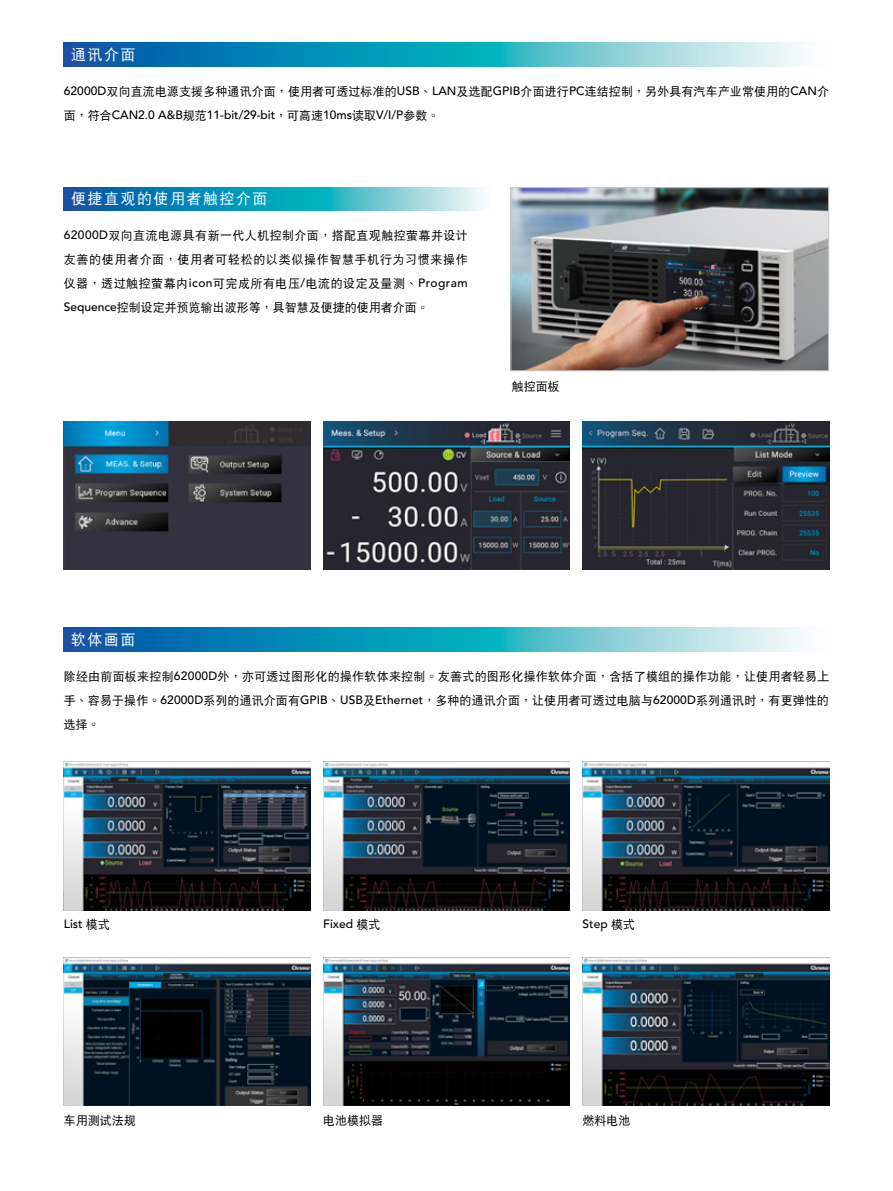
<style>
.page{position:relative;width:893px;height:1191px;background:#fff}
.page>*{position:absolute;margin:0;border:0;box-sizing:border-box;transform-origin:0 0}
.t1{font:15px "DF Hei W5 GB5";letter-spacing:.1em;color:#fff}
.t2{font:12px/24px "DF Hei W5 GB5";letter-spacing:.01em;color:#000;text-align:justify}
.t3{font:500 12px "Avenir";color:#000}
.s1{font-family:"Avenir";font-weight:500}
.s2{font-family:"DF Hei W5 GB5";font-weight:400}
</style>
<div class="page">
<svg style="left:64px;top:187px;width:419px;height:23px;background:#37a3c2"></svg>
<svg style="left:64px;top:43px;width:739px;height:24px;background:#41a7c5"></svg>
<svg style="left:64px;top:627px;width:739px;height:24px;background:#41a7c5"></svg>
<img style="left:512px;top:189px;width:315px;height:180px">
<div style="left:510px;top:187px;width:319px;height:184px;border:1px solid #c9caca"></div>
<img style="left:64px;top:421px;width:246px;height:149px">
<img style="left:323px;top:421px;width:247px;height:149px">
<img style="left:583px;top:421px;width:246px;height:149px">
<img style="left:64px;top:761px;width:246px;height:149px">
<img style="left:64px;top:957px;width:246px;height:149px">
<img style="left:323px;top:761px;width:247px;height:149px">
<img style="left:323px;top:957px;width:247px;height:149px">
<img style="left:583px;top:761px;width:246px;height:149px">
<img style="left:583px;top:957px;width:246px;height:149px">
<p class="t1" style="left:71px;top:47px;width:66px">通訊介面</p>
<p class="t2" style="left:64px;top:79px;width:767px"><span class="s1">62000D</span>雙向直流電源支援多種通訊介面，使用者可透過標準的<span class="s1">USB</span>、<span class="s1">LAN</span>及選配<span class="s1">GPIB</span>介面進行<span class="s1">PC</span>連結控制，另外具有汽車產業常使用的<span class="s1">CAN</span>介</p>
<p class="t3" style="left:64px;top:108px;width:377px"><span class="s2">面，符合</span>CAN2.0 A&amp;B<span class="s2">規範</span>11-bit/29-bit<span class="s2">，可高速</span>10ms<span class="s2">讀取</span>V/I/P<span class="s2">參數。</span></p>
<p class="t1" style="left:71px;top:191px;width:198px">便捷直觀的使用者觸控介面</p>
<p class="t2" style="left:64px;top:224px;width:406px"><span class="s1">62000D</span>雙向直流電源具有新一代人機控制介面，搭配直觀觸控螢幕並設計友善的使用者介面，使用者可輕鬆的以類似操作智慧手機行為習慣來操作儀器，透過觸控螢幕內<span class="s1">icon</span>可完成所有電壓<span class="s1">/</span>電流的設定及量測、<span class="s1">Program Sequence</span>控制設定並預覽輸出波形等，具智慧及便捷的使用者介面。</p>
<p class="t2" style="left:512px;top:374px;width:49px">觸控面板</p>
<p class="t1" style="left:71px;top:631px;width:66px">軟體畫面</p>
<p class="t2" style="left:64px;top:664px;width:767px">除經由前面板來控制<span class="s1">62000D</span>外，亦可透過圖形化的操作軟體來控制。友善式的圖形化操作軟體介面，含括了模組的操作功能，讓使用者輕易上手、容易於操作。<span class="s1">62000D</span>系列的通訊介面有<span class="s1">GPIB</span>、<span class="s1">USB</span>及<span class="s1">Ethernet</span>，多種的通訊介面，讓使用者可透過電腦與<span class="s1">62000D</span>系列通訊時，有更彈性的選擇。</p>
<p class="t3" style="left:64px;top:917px;width:48px">List <span class="s2">模式</span></p>
<p class="t2" style="left:64px;top:1108px;width:73px">車用測試法規</p>
<p class="t3" style="left:323px;top:917px;width:59px">Fixed <span class="s2">模式</span></p>
<p class="t2" style="left:323px;top:1108px;width:61px">電池模擬器</p>
<p class="t3" style="left:583px;top:917px;width:54px">Step <span class="s2">模式</span></p>
<p class="t2" style="left:583px;top:1108px;width:49px">燃料電池</p>
</div>
